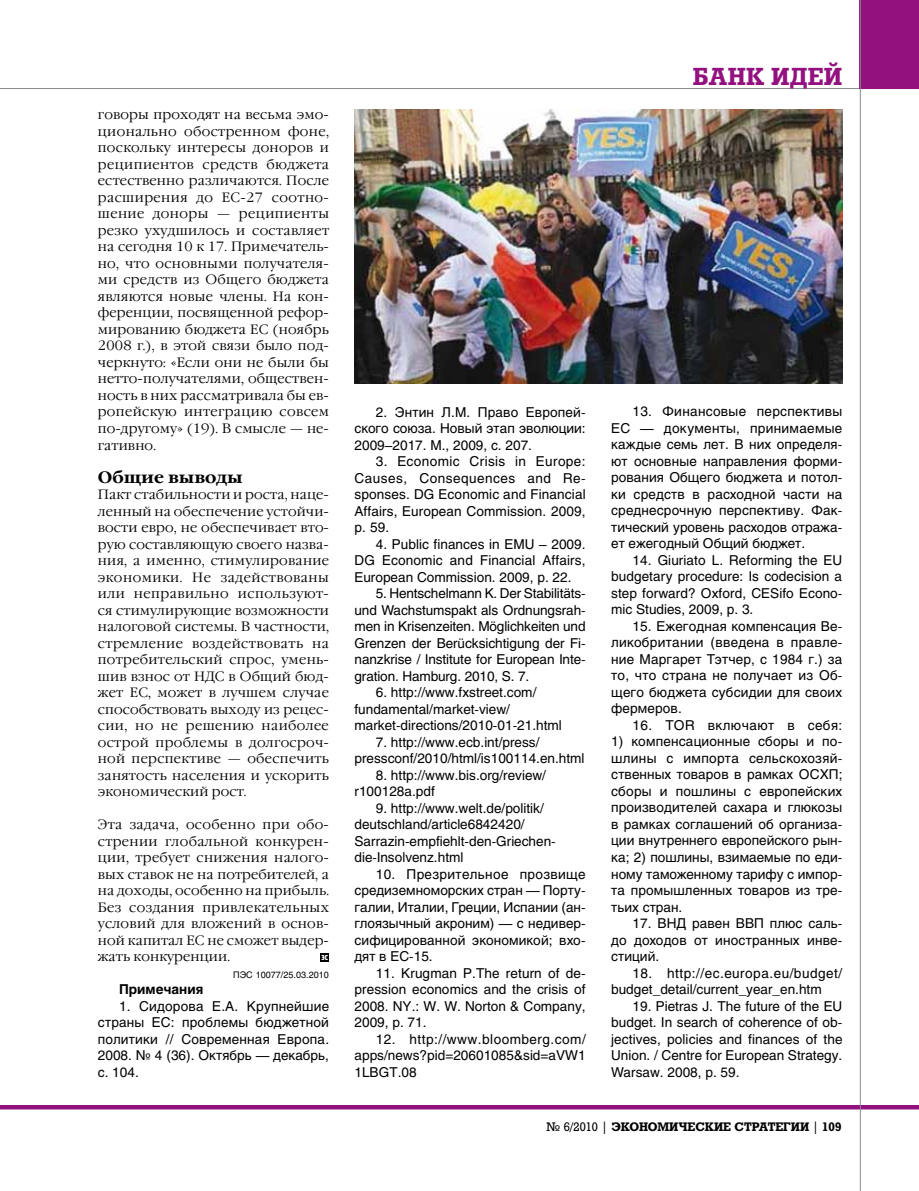
<style>
.page{position:relative;width:919px;height:1191px;background:#fff}
.page>*{position:absolute;margin:0;border:0;box-sizing:border-box;transform-origin:0 0}
.t1{font:700 24px "Rodeo";letter-spacing:.01em;color:#93117e}
.t2{font:700 16.5px "Garamond C";color:#000}
.t3{font:13.5px/16.5px "Helios";color:#000;text-align:justify}
.t4{font:300 13.5px/16.5px "Garamond C";letter-spacing:.01em;color:#000;text-align:justify}
.t5{font:13.5px "Helios";letter-spacing:.03em;color:#000}
.t6{font:700 13.5px "Helios";color:#000}
.t7{font:700 12px "Rodeo";color:#000}
.t8{font:9px "Helios";color:#000}
.t9{font:9px "Hermes C";color:#fff}
.s1{font-family:"Arial Unicode MS"}
.s2{font-weight:400}
</style>
<div class="page">
<hr style="left:0;top:88px;width:918px;height:1px;background:#87888a">
<hr style="left:0;top:1105px;width:918px;height:4px;background:#93117e">
<div style="left:859px;top:0;width:59px;height:89px;background:#93117e"></div>
<hr style="left:859px;top:0;width:1px;height:1191px;background:#87888a">
<div style="left:320px;top:953px;width:9px;height:8px;background:#000"></div>
<img style="left:354px;top:110px;width:488px;height:273px">
<p class="t4" style="left:98px;top:107px;width:233px">говоры проходят на весьма эмо&shy;ционально обостренном фоне, поскольку интересы доноров и реципиентов средств бюджета естественно различаются. После расширения до ЕС-27 соотно&shy;шение доноры — реципиенты резко ухудшилось и составляет на сегодня 10 к 17. Примечатель&shy;но, что основными получателя&shy;ми средств из Общего бюджета являются новые члены. На кон&shy;ференции, посвященной рефор&shy;мированию бюджета ЕС (ноябрь 2008 г.), в этой связи было под&shy;черкнуто: «Если они не были бы нетто-получателями, обществен&shy;ность в них рассматривала бы ев&shy;ропейскую интеграцию совсем по-другому» (19). В смысле — не&shy;гативно.</p>
<p class="t2" style="left:98px;top:467px;width:146px">Общие выводы</p>
<p class="t4" style="left:98px;top:487px;width:233px">Пакт стабильности и роста, наце&shy;ленный на обеспечение устойчи&shy;вости евро, не обеспечивает вто&shy;рую составляющую своего назва&shy;ния, а именно, стимулирование экономики. Не задействованы или неправильно используют&shy;ся стимулирующие возможности налоговой системы. В частности, стремление воздействовать на потребительский спрос, умень&shy;шив взнос от НДС в Общий бюд&shy;жет ЕС, может в лучшем случае способствовать выходу из рецес&shy;сии, но не решению наиболее острой проблемы в долгосроч&shy;ной перспективе — обеспечить занятость населения и ускорить экономический рост.</p>
<p class="t4" style="left:98px;top:816px;width:233px">Эта задача, особенно при обо&shy;стрении глобальной конкурен&shy;ции, требует снижения налого&shy;вых ставок не на потребителей, а на доходы, особенно на прибыль.<br>Без создания привлекательных условий для вложений в основ&shy;ной капитал ЕС не сможет выдер&shy;жать конкуренции.</p>
<p class="t9" style="left:321px;top:951px;width:8px">эс</p>
<p class="t8" style="left:233px;top:969px;width:97px">ПЭС 10077/25.03.2010</p>
<p class="t6" style="left:119px;top:981px;width:86px">Примечания</p>
<p class="t3" style="left:98px;top:997px;width:233px;text-indent:21px">1. Сидорова Е.А. Крупнейшие страны ЕС: проблемы бюджетной политики // Современная Европа.<br>2008. № 4 (36). Октябрь — декабрь, с. 104.</p>
<h1 class="t1" style="left:692px;top:62px;width:151px">БАНК ИДЕЙ</h1>
<p class="t3" style="left:354px;top:403px;width:233px;text-indent:21px">2. Энтин Л.М. Право Европей&shy;ского союза. Новый этап эволюции:<br>2009–2017. М., 2009, с. 207.</p>
<p class="t3" style="left:354px;top:453px;width:233px;text-indent:21px">3. Economic Crisis in Europe:<br>Causes, Consequences and Re&shy;sponses. DG Economic and Financial Affairs, European Commission. 2009, р. 59.</p>
<p class="t3" style="left:354px;top:535px;width:233px;text-indent:21px">4. Public finances in EMU – 2009.<br>DG Economic and Financial Affairs, European Commission. 2009, р. 22.</p>
<p class="t3" style="left:354px;top:585px;width:233px;text-indent:21px">5. Hentschelmann K. Der Stabilit<span class="s1">ä</span>ts&shy;und Wachstumspakt als Ordnungsrah&shy;men in Krisenzeiten. M<span class="s1">ö</span>glichkeiten und Grenzen der Ber<span class="s1">ü</span>cksichtigung der Fi&shy;nanzkrise / Institute for European Inte&shy;gration. Hamburg. 2010, S. 7.</p>
<p class="t3" style="left:354px;top:684px;width:209px;text-align:left;text-indent:21px">6. http://www.fxstreet.com/ fundamental/market-view/ market-directions/2010-01-21.html</p>
<p class="t3" style="left:354px;top:733px;width:231px;text-indent:21px">7. http://www.ecb.int/press/ pressconf/2010/html/is100114.en.html</p>
<p class="t3" style="left:354px;top:766px;width:193px;text-indent:21px">8. http://www.bis.org/review/ r100128a.pdf</p>
<p class="t3" style="left:354px;top:799px;width:203px;text-align:left;text-indent:21px">9. http://www.welt.de/politik/ deutschland/article6842420/<br>Sarrazin-empfiehlt-den-Griechen&shy;die-Insolvenz.html</p>
<p class="t3" style="left:354px;top:865px;width:233px;text-indent:21px">10. Презрительное прозвище средиземноморских стран — Порту&shy;галии, Италии, Греции, Испании (ан&shy;глоязычный акроним) — с недивер&shy;сифицированной экономикой; вхо&shy;дят в ЕС-15.</p>
<p class="t3" style="left:354px;top:964px;width:233px;text-indent:21px">11. Krugman P.The return of de&shy;pression economics and the crisis of 2008. NY.: W. W. Norton &amp; Company, 2009, p. 71.</p>
<p class="t3" style="left:354px;top:1030px;width:233px;text-indent:21px">12. http://www.bloomberg.com/ apps/news?pid=20601085&amp;sid=aVW1<br>1LBGT.08</p>
<p class="t3" style="left:611px;top:403px;width:233px;text-indent:21px">13. Финансовые перспективы ЕС — документы, принимаемые каждые семь лет. В них определя&shy;ют основные направления форми&shy;рования Общего бюджета и потол&shy;ки средств в расходной части на среднесрочную перспективу. Фак&shy;тический уровень расходов отража&shy;ет ежегодный Общий бюджет.</p>
<p class="t3" style="left:611px;top:552px;width:233px;text-indent:21px">14. Giuriato L. Reforming the EU budgetary procedure: Is сodecision a step forward? Oxford, CESifo Econo&shy;mic Studies, 2009, p. 3.</p>
<p class="t3" style="left:611px;top:618px;width:233px;text-indent:21px">15. Ежегодная компенсация Ве&shy;ликобритании (введена в правле&shy;ние Маргарет Тэтчер, с 1984 г.) за то, что страна не получает из Об&shy;щего бюджета субсидии для своих фермеров.</p>
<p class="t5" style="left:632px;top:717px;width:211px">16. TOR включают в себя:</p>
<p class="t3" style="left:611px;top:733px;width:233px">1) компенсационные сборы и по&shy;шлины с импорта сельскохозяй&shy;ственных товаров в рамках ОСХП; сборы и пошлины с европейских производителей сахара и глюкозы в рамках соглашений об организа&shy;ции внутреннего европейского рын&shy;ка; 2) пошлины, взимаемые по еди&shy;ному таможенному тарифу с импор&shy;та промышленных товаров из тре&shy;тьих стран.</p>
<p class="t3" style="left:611px;top:915px;width:233px;text-indent:21px">17. ВНД равен ВВП плюс саль&shy;до доходов от иностранных инве&shy;стиций.</p>
<p class="t3" style="left:611px;top:964px;width:232px;text-indent:21px">18. http://ec.europa.eu/budget/ budget_detail/current_year_en.htm</p>
<p class="t3" style="left:611px;top:997px;width:233px;text-indent:21px">19. Pietras J. The future of the EU budget. In search of coherence of ob&shy;jectives, policies and finances of the Union. / Centre for European Strategy.<br>Warsaw. 2008, р. 59.</p>
<p class="t7" style="left:546px;top:1119px;width:296px"><span class="s2">№ 6/2010 |</span> ЭКОНОМИЧЕСКИЕ СТРАТЕГИИ <span class="s2">|</span> 109</p>
</div>
